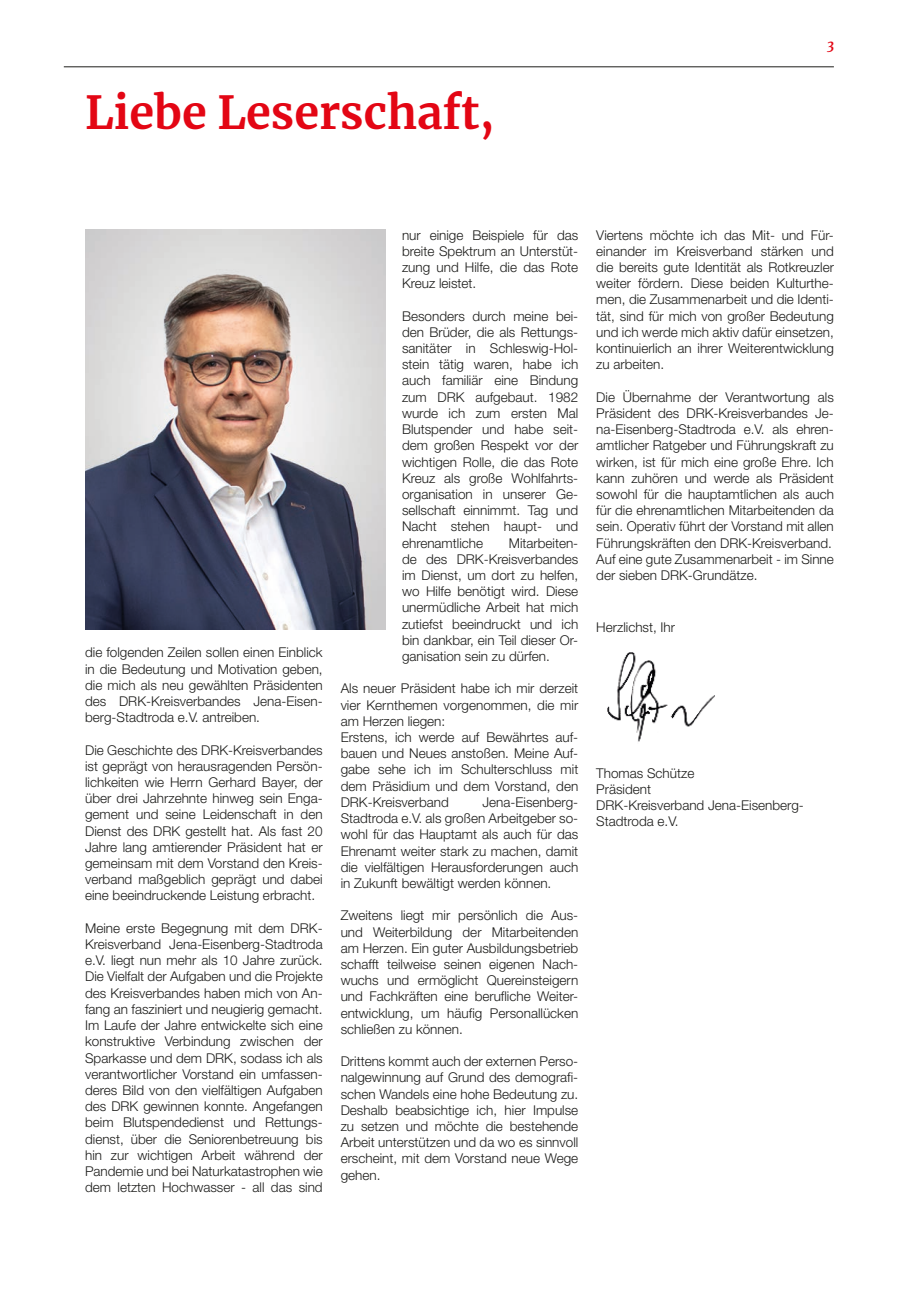
<style>
.page{position:relative;width:919px;height:1289px;background:#fff}
.page>*{position:absolute;margin:0;border:0;box-sizing:border-box;transform-origin:0 0}
.t1{font:700 45px "Merriweather";color:#e30614}
.t2{font:300 13.5px/16.2px "Helvetica Neue";color:#1d1d1b;text-align:justify}
.t3{font:italic 700 13.5px "Merriweather";color:#e30614}
</style>
<div class="page">
<hr style="left:64px;top:66px;width:769px;height:1px;background:#1d1d1b">
<img style="left:85px;top:229px;width:300px;height:400px">
<img style="left:608px;top:652px;width:107px;height:90px">
<h1 class="t1" style="left:85px;top:82px;width:411px">Liebe Leserschaft,</h1>
<p class="t3" style="left:827px;top:36px;width:9px">3</p>
<p class="t2" style="left:85px;top:644px;width:239px">die folgenden Zeilen sollen einen Einblick in die Bedeutung und Motivation geben, die mich als neu gewählten Präsidenten des DRK-Kreisverbandes Jena-Eisen&shy;berg-Stadtroda e.V. antreiben.</p>
<p class="t2" style="left:85px;top:741px;width:239px">Die Geschichte des DRK-Kreisverbandes ist geprägt von herausragenden Persön&shy;lichkeiten wie Herrn Gerhard Bayer, der über drei Jahrzehnte hinweg sein Enga&shy;gement und seine Leidenschaft in den Dienst des DRK gestellt hat. Als fast 20<br>Jahre lang amtierender Präsident hat er gemeinsam mit dem Vorstand den Kreis&shy;verband maßgeblich geprägt und dabei eine beeindruckende Leistung erbracht.</p>
<p class="t2" style="left:85px;top:919px;width:239px">Meine erste Begegnung mit dem DRK-Kreisverband Jena-Eisenberg-Stadtroda e.V. liegt nun mehr als 10 Jahre zurück.<br>Die Vielfalt der Aufgaben und die Projekte des Kreisverbandes haben mich von An&shy;fang an fasziniert und neugierig gemacht.<br>Im Laufe der Jahre entwickelte sich eine konstruktive Verbindung zwischen der Sparkasse und dem DRK, sodass ich als verantwortlicher Vorstand ein umfassen&shy;deres Bild von den vielfältigen Aufgaben des DRK gewinnen konnte. Angefangen beim Blutspendedienst und Rettungs&shy;dienst, über die Seniorenbetreuung bis hin zur wichtigen Arbeit während der Pandemie und bei Naturkatastrophen wie dem letzten Hochwasser - all das sind</p>
<p class="t2" style="left:402px;top:226px;width:178px">nur einige Beispiele für das breite Spektrum an Unterstüt&shy;zung und Hilfe, die das Rote Kreuz leistet.</p>
<p class="t2" style="left:402px;top:307px;width:178px">Besonders durch meine bei&shy;den Brüder, die als Rettungs&shy;sanitäter in Schleswig-Hol&shy;stein tätig waren, habe ich auch familiär eine Bindung zum DRK aufgebaut. 1982 wurde ich zum ersten Mal Blutspender und habe seit&shy;dem großen Respekt vor der wichtigen Rolle, die das Rote Kreuz als große Wohlfahrts&shy;organisation in unserer Ge&shy;sellschaft einnimmt. Tag und Nacht stehen haupt- und ehrenamtliche</p>
<p class="t2" style="left:402px;top:534px;width:178px;text-indent:107px">Mitarbeiten&shy;de des DRK-Kreisverbandes im Dienst, um dort zu helfen, wo Hilfe benötigt wird. Diese unermüdliche Arbeit hat mich zutiefst beeindruckt und ich bin dankbar, ein Teil dieser Or&shy;ganisation sein zu dürfen.</p>
<p class="t2" style="left:340px;top:680px;width:239px;text-align:left">Als neuer Präsident habe ich mir derzeit vier Kernthemen vorgenommen, die mir am Herzen liegen:<br>Erstens, ich werde auf Bewährtes auf&shy;bauen und Neues anstoßen. Meine Auf&shy;gabe sehe ich im Schulterschluss mit dem Präsidium und dem Vorstand, den<br>DRK-Kreisverband</p>
<p class="t2" style="left:340px;top:793px;width:239px;text-indent:142px">Jena-Eisenberg-Stadtroda e.V. als großen Arbeitgeber so&shy;wohl für das Hauptamt als auch für das Ehrenamt weiter stark zu machen, damit die vielfältigen Herausforderungen auch in Zukunft bewältigt werden können.</p>
<p class="t2" style="left:340px;top:907px;width:239px">Zweitens liegt mir persönlich die Aus&shy;und Weiterbildung der Mitarbeitenden am Herzen. Ein guter Ausbildungsbetrieb schafft teilweise seinen eigenen Nach&shy;wuchs und ermöglicht Quereinsteigern und Fachkräften eine berufliche Weiter&shy;entwicklung, um häufig Personallücken schließen zu können.</p>
<p class="t2" style="left:340px;top:1052px;width:239px">Drittens kommt auch der externen Perso&shy;nalgewinnung auf Grund des demografi&shy;schen Wandels eine hohe Bedeutung zu.<br>Deshalb beabsichtige ich, hier Impulse zu setzen und möchte die bestehende Arbeit unterstützen und da wo es sinnvoll erscheint, mit dem Vorstand neue Wege gehen.</p>
<p class="t2" style="left:596px;top:226px;width:239px">Viertens möchte ich das Mit- und Für&shy;einander im Kreisverband stärken und die bereits gute Identität als Rotkreuzler weiter fördern. Diese beiden Kulturthe&shy;men, die Zusammenarbeit und die Identi&shy;tät, sind für mich von großer Bedeutung und ich werde mich aktiv dafür einsetzen, kontinuierlich an ihrer Weiterentwicklung zu arbeiten.</p>
<p class="t2" style="left:596px;top:388px;width:239px;text-align:left">Die Übernahme der Verantwortung als Präsident des DRK-Kreisverbandes Je&shy;na-Eisenberg-Stadtroda e.V. als ehren&shy;amtlicher Ratgeber und Führungskraft zu wirken, ist für mich eine große Ehre. Ich kann zuhören und werde als Präsident sowohl für die hauptamtlichen als auch für die ehrenamtlichen Mitarbeitenden da sein. Operativ führt der Vorstand mit allen Führungskräften den DRK-Kreisverband.<br>Auf eine gute Zusammenarbeit - im Sinne der sieben DRK-Grundätze.</p>
<p class="t2" style="left:596px;top:618px;width:80px">Herzlichst, Ihr</p>
<p class="t2" style="left:596px;top:764px;width:209px;text-align:left">Thomas Schütze<br>Präsident<br>DRK-Kreisverband Jena-Eisenberg-<br>Stadtroda e.V.</p>
</div>
